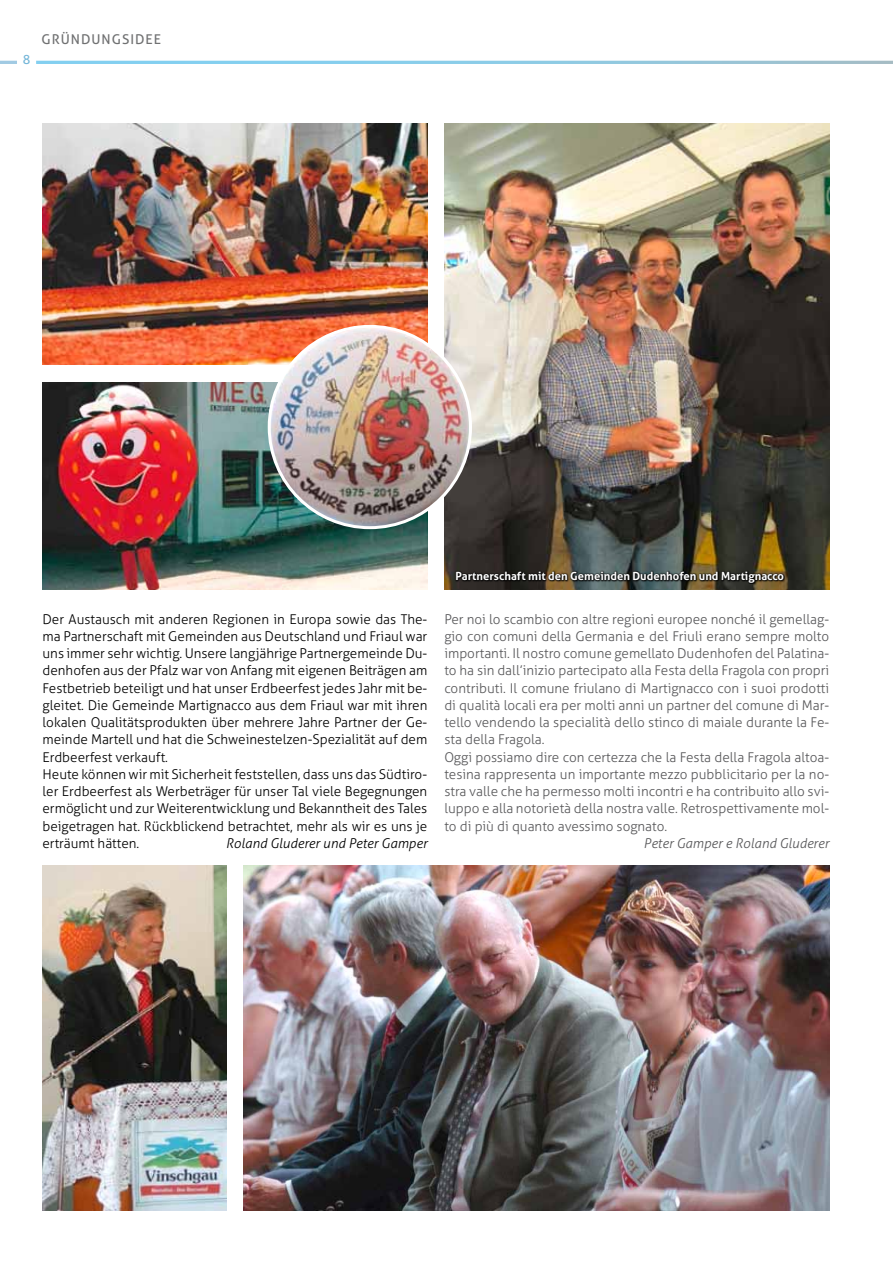
<style>
.page{position:relative;width:893px;height:1263px;background:#fff}
.page>*{position:absolute;margin:0;border:0;box-sizing:border-box;transform-origin:0 0}
.t1{font:300 13.5px/17.2px "Aller";color:#000}
.t2{font:300 13.5px/17.2px "Aller";color:#58585a}
.t3{font:italic 300 13.5px "Aller";color:#000}
.t4{font:italic 300 13.5px "Aller";color:#58585a}
.t5{font:13.5px "Aller";letter-spacing:.075em;color:#707172}
.t6{font:12.75px "Aller";color:#74b6d8}
.t7{font:700 11.25px "Aller";color:#fff}
</style>
<div class="page">
<hr style="left:0;top:61px;width:17px;height:3px;background:#a1cae3">
<svg style="left:36px;top:60px;width:857px;height:4px;background:#a2d3e8"></svg>
<img style="left:243px;top:865px;width:586px;height:345px">
<img style="left:43px;top:123px;width:384px;height:242px">
<img style="left:43px;top:382px;width:384px;height:207px">
<img style="left:444px;top:123px;width:385px;height:466px">
<img style="left:269px;top:326px;width:201px;height:202px;border-radius:101px">
<img style="left:43px;top:865px;width:183px;height:345px">
<svg style="left:453px;top:569px;width:331px;height:15px;background:#2d2b22"></svg>
<p class="t6" style="left:23px;top:52px;width:9px">8</p>
<p class="t5" style="left:41px;top:31px;width:70px">GRÜNDUNGS</p>
<p class="t5" style="left:130px;top:31px;width:32px">IDEE</p>
<p class="t1" style="left:43px;top:610px;width:386px">Der Austausch mit anderen Regionen in Europa sowie das The&shy;ma Partnerschaft mit Gemeinden aus Deutschland und Friaul war uns immer sehr wichtig. Unsere langjährige Partnergemeinde Du&shy;denhofen aus der Pfalz war von Anfang mit eigenen Beiträgen am Festbetrieb beteiligt und hat unser Erdbeerfest jedes Jahr mit be&shy;gleitet. Die Gemeinde Martignacco aus dem Friaul war mit ihren lokalen Qualitätsprodukten über mehrere Jahre Partner der Ge&shy;meinde Martell und hat die Schweinestelzen-Spezialität auf dem Erdbeerfest verkauft.<br>Heute können wir mit Sicherheit feststellen, dass uns das Südtiro&shy;ler Erdbeerfest als Werbeträger für unser Tal viele Begegnungen ermöglicht und zur Weiterentwicklung und Bekanntheit des Tales beigetragen hat. Rückblickend betrachtet, mehr als wir es uns je erträumt hätten.</p>
<p class="t3" style="left:226px;top:835px;width:203px">Roland Gluderer und Peter Gamper</p>
<p class="t7" style="left:455px;top:569px;width:330px">Partnerschaft mit den Gemeinden Dudenhofen und Martignacco</p>
<p class="t2" style="left:444px;top:610px;width:386px">Per noi lo scambio con altre regioni europee nonché il gemellag&shy;gio con comuni della Germania e del Friuli erano sempre molto importanti. Il nostro comune gemellato Dudenhofen del Palatina&shy;to ha sin dall’inizio partecipato alla Festa della Fragola con propri contributi. Il comune friulano di Martignacco con i suoi prodotti di qualità locali era per molti anni un partner del comune di Mar&shy;tello vendendo la specialità dello stinco di maiale durante la Fe&shy;sta della Fragola.<br>Oggi possiamo dire con certezza che la Festa della Fragola altoa&shy;tesina rappresenta un importante mezzo pubblicitario per la no&shy;stra valle che ha permesso molti incontri e ha contribuito allo svi&shy;luppo e alla notorietà della nostra valle. Retrospettivamente mol&shy;to di più di quanto avessimo sognato.</p>
<p class="t4" style="left:643px;top:835px;width:187px">Peter Gamper e Roland Gluderer</p>
</div>
